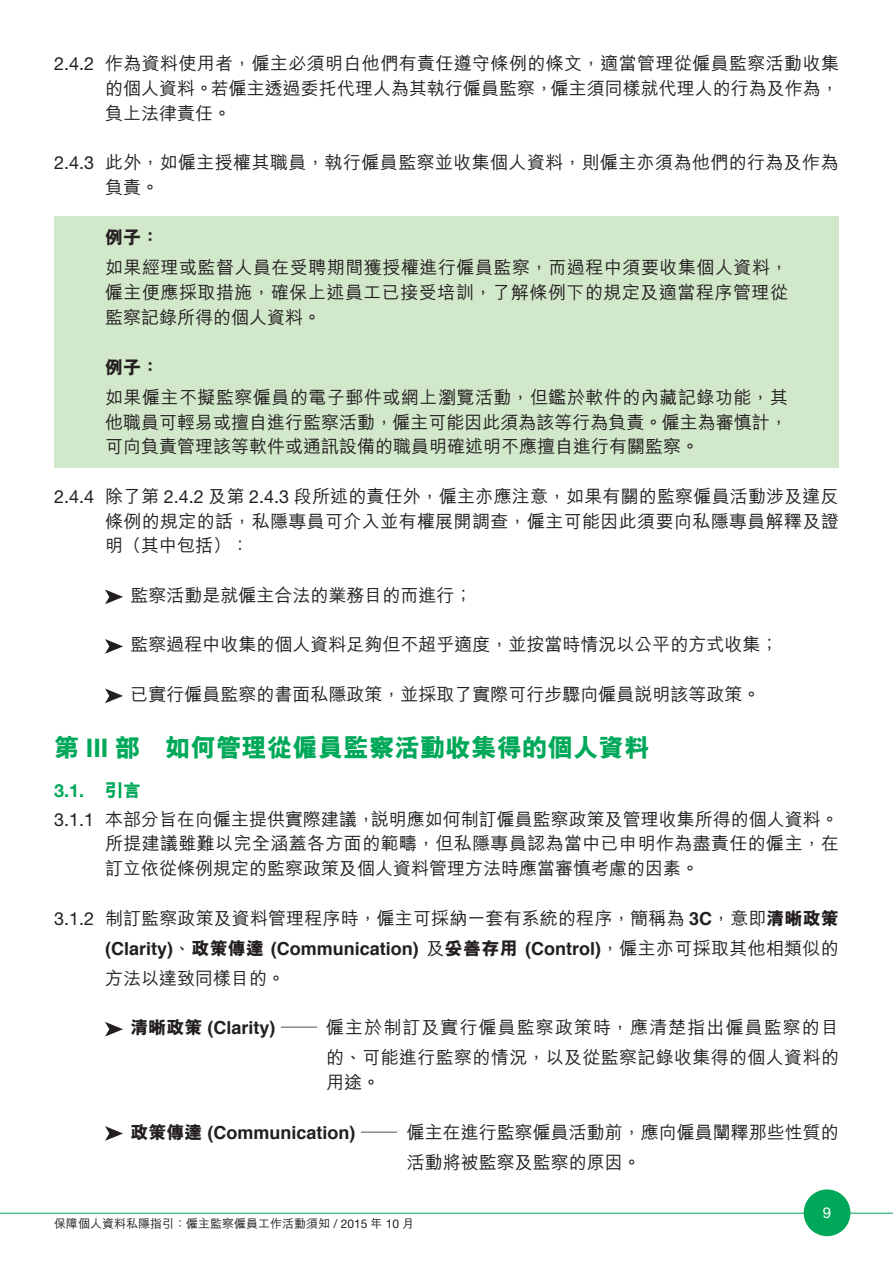
<style>
.page{position:relative;width:893px;height:1263px;background:#fff}
.page>*{position:absolute;margin:0;border:0;box-sizing:border-box;transform-origin:0 0}
.t1{font:800 25.5px "M Hei HK";color:#00a859}
.t2{font:500 18px/24.8px "M Hei HK";color:#231f20;text-align:justify}
.t3{font:500 18px/30px "M Hei HK";letter-spacing:.06em;color:#231f20;text-align:right}
.t4{font:500 18px/24.8px "M Hei HK";letter-spacing:.02em;color:#231f20}
.t5{font:800 18px "M Hei HK";color:#231f20}
.t6{font:700 18px "Helvetica Neue";color:#00a859}
.t7{font:15px "Helvetica Neue";color:#fff}
.t8{font:500 12px "M Hei HK";color:#231f20}
.s1{font-family:"Helvetica Neue";font-weight:400}
.s2{font-family:"Helvetica Neue";font-weight:700}
.s3{font-family:"M Hei HK";font-weight:800}
.s4{font-family:"Helvetica";font-weight:700}
.s5{font-weight:800}
</style>
<div class="page">
<hr style="left:0;top:1213px;width:893px;height:1px;background:#00a859">
<div style="left:804px;top:1189px;width:46px;height:47px;background:#00a859;border-radius:50%"></div>
<div style="left:54px;top:216px;width:784px;height:251px;background:#d2e8ca"></div>
<svg style="left:105px;top:589px;width:18px;height:15px"></svg>
<svg style="left:105px;top:639px;width:18px;height:15px"></svg>
<svg style="left:105px;top:688px;width:18px;height:15px"></svg>
<svg style="left:105px;top:1022px;width:18px;height:14px"></svg>
<svg style="left:105px;top:1126px;width:18px;height:15px"></svg>
<p class="t2" style="left:105px;top:50px;width:735px;text-indent:-51px"><span class="s1">2.4.2</span> 作為資料使用者，僱主必須明白他們有責任遵守條例的條文，適當管理從僱員監察活動收集的個人資料。若僱主透過委托代理人為其執行僱員監察，僱主須同樣就代理人的行為及作為，負上法律責任。</p>
<p class="t4" style="left:105px;top:149px;width:735px;text-indent:-51px"><span class="s1">2.4.3</span> 此外，如僱主授權其職員，執行僱員監察並收集個人資料，則僱主亦須為他們的行為及作為負責。</p>
<p class="t5" style="left:105px;top:228px;width:55px">例子：</p>
<p class="t2" style="left:105px;top:254px;width:685px">如果經理或監督人員在受聘期間獲授權進行僱員監察，而過程中須要收集個人資料，僱主便應採取措施，確保上述員工已接受培訓，了解條例下的規定及適當程序管理從監察記錄所得的個人資料。</p>
<p class="t5" style="left:105px;top:358px;width:55px">例子：</p>
<p class="t2" style="left:105px;top:383px;width:685px">如果僱主不擬監察僱員的電子郵件或網上瀏覽活動，但鑑於軟件的內藏記錄功能，其他職員可輕易或擅自進行監察活動，僱主可能因此須為該等行為負責。僱主為審慎計，可向負責管理該等軟件或通訊設備的職員明確述明不應擅自進行有關監察。</p>
<p class="t2" style="left:105px;top:482px;width:735px;text-indent:-51px"><span class="s1">2.4.4</span> 除了第 <span class="s1">2.4.2</span> 及第 <span class="s1">2.4.3</span> 段所述的責任外，僱主亦應注意，如果有關的監察僱員活動涉及違反條例的規定的話，私隱專員可介入並有權展開調查，僱主可能因此須要向私隱專員解釋及證明（其中包括）：</p>
<p class="t2" style="left:131px;top:581px;width:343px">監察活動是就僱主合法的業務目的而進行；</p>
<p class="t2" style="left:131px;top:631px;width:650px">監察過程中收集的個人資料足夠但不超乎適度，並按當時情況以公平的方式收集；</p>
<p class="t2" style="left:131px;top:680px;width:631px">已實行僱員監察的書面私隱政策，並採取了實際可行步驟向僱員說明該等政策。</p>
<p class="t1" style="left:54px;top:735px;width:597px">第 <span class="s2">III</span> 部 如何管理從僱員監察活動收集得的個人資料</p>
<p class="t6" style="left:54px;top:777px;width:89px">3.1. <span class="s3">引言</span></p>
<p class="t2" style="left:105px;top:805px;width:735px;text-indent:-51px"><span class="s1">3.1.1</span> 本部分旨在向僱主提供實際建議，說明應如何制訂僱員監察政策及管理收集所得的個人資料。所提建議雖難以完全涵蓋各方面的範疇，但私隱專員認為當中已申明作為盡責任的僱主，在訂立依從條例規定的監察政策及個人資料管理方法時應當審慎考慮的因素。</p>
<p class="t2" style="left:105px;top:901px;width:735px;line-height:30px;text-indent:-51px"><span class="s1">3.1.2</span> 制訂監察政策及資料管理程序時，僱主可採納一套有系統的程序，簡稱為 <span class="s4">3C</span>，意即<span class="s5">清晰政策</span><span class="s4">(Clarity)</span>、<span class="s5">政策傳達</span> <span class="s4">(Communication)</span> 及<span class="s5">妥善存用</span> <span class="s4">(Control)</span>，僱主亦可採取其他相類似的方法以達致同樣目的。</p>
<p class="t3" style="left:131px;top:1011px;width:710px"><span class="s5">清晰政策</span> <span class="s4">(Clarity)</span> —— 僱主於制訂及實行僱員監察政策時，應清楚指出僱員監察的目的、可能進行監察的情況，以及從監察記錄收集得的個人資料的</p>
<p class="t2" style="left:326px;top:1068px;width:55px">用途。</p>
<p class="t2" style="left:407px;top:1115px;width:433px;line-height:30px;text-indent:-276px"><span class="s5">政策傳達</span> <span class="s4">(Communication)</span> —— 僱主在進行監察僱員活動前，應向僱員闡釋那些性質的活動將被監察及監察的原因。</p>
<p class="t8" style="left:54px;top:1215px;width:362px">保障個人資料私隱指引：僱主監察僱員工作活動須知 <span class="s1">/ 2015</span> 年 <span class="s1">10</span> 月</p>
<p class="t7" style="left:823px;top:1204px;width:10px">9</p>
</div>
